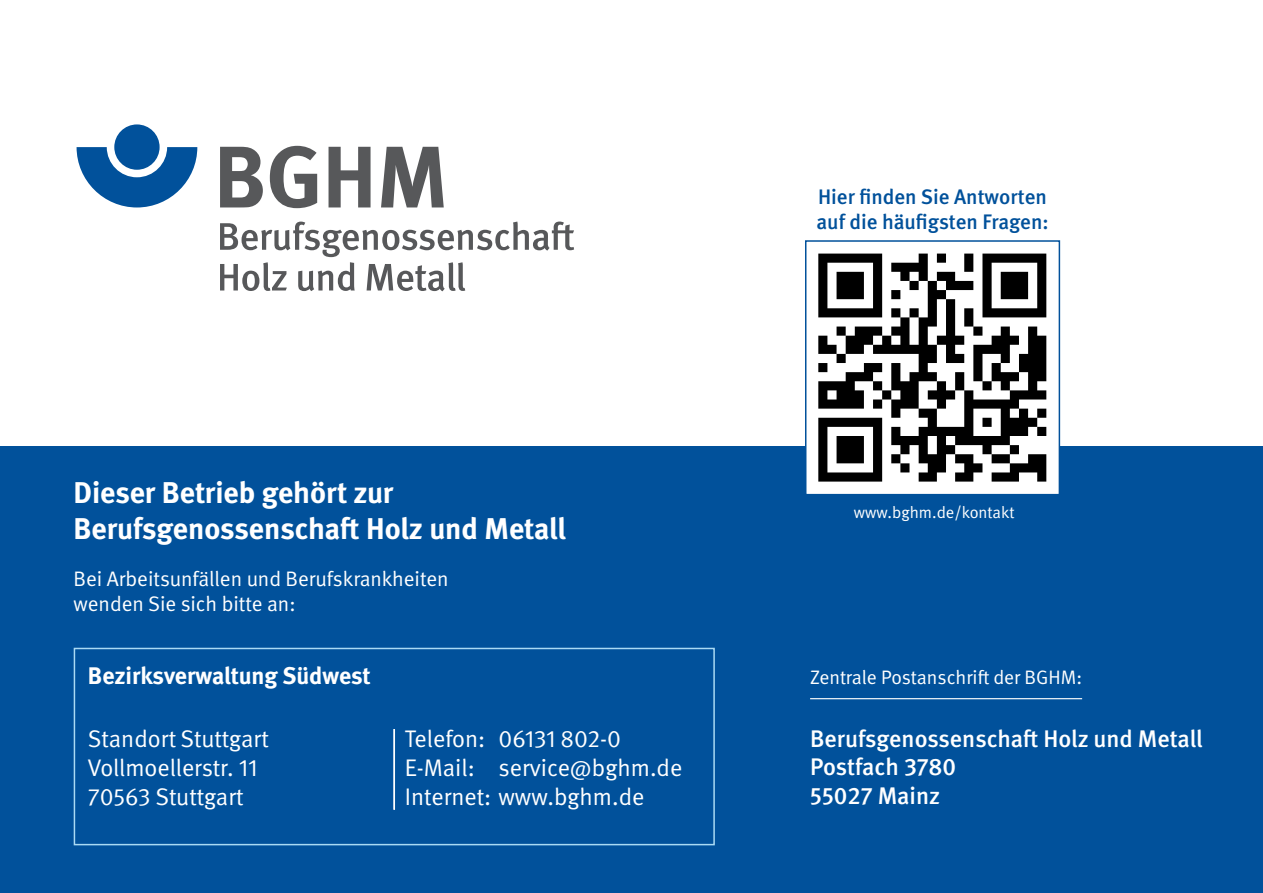
<style>
.page{position:relative;width:1263px;height:893px;background:#fff}
.page>*{position:absolute;margin:0;border:0;box-sizing:border-box;transform-origin:0 0}
.t1{font:700 30px/36px "DGUV Meta";color:#fff}
.t2{font:24px "DGUV Meta";color:#fff}
.t3{font:500 24px/28.8px "DGUV Meta";color:#fff}
.t4{font:700 24px "DGUV Meta";color:#fff}
.t5{font:21px/25.2px "DGUV Meta";color:#fff}
.t6{font:500 21px/25.2px "DGUV Meta";color:#01519b}
.t7{font:19.5px "DGUV Meta";color:#fff}
.t8{font:16.5px "DGUV Meta";color:#fff}
</style>
<div class="page">
<div style="left:0;top:446px;width:1263px;height:447px;background:#01519b"></div>
<svg style="left:220px;top:222px;width:354px;height:69px"></svg>
<svg style="left:220px;top:147px;width:43px;height:60px"></svg>
<svg style="left:270px;top:146px;width:47px;height:62px"></svg>
<svg style="left:328px;top:147px;width:43px;height:60px"></svg>
<svg style="left:381px;top:147px;width:63px;height:60px"></svg>
<svg style="left:77px;top:147px;width:120px;height:60px"></svg>
<div style="left:114px;top:124px;width:46px;height:46px;background:#01519b;border-radius:50%"></div>
<div style="left:806px;top:241px;width:253px;height:254px;background:#fff"></div>
<svg style="left:818px;top:254px;width:228px;height:228px"></svg>
<div style="left:805px;top:240px;width:255px;height:255px;border:2px solid #01519b"></div>
<hr style="left:810px;top:698px;width:272px;height:1px;background:#fff">
<hr style="left:393px;top:729px;width:2px;height:81px;background:#fff">
<div style="left:74px;top:648px;width:641px;height:197px;border:2px solid #aadaf4"></div>
<p class="t1" style="left:74px;top:476px;width:494px">Dieser Betrieb gehört zur<br>Berufsgenossenschaft Holz und Metall</p>
<p class="t5" style="left:74px;top:567px;width:377px">Bei Arbeitsunfällen und Berufskrankheiten wenden Sie sich bitte an:</p>
<p class="t4" style="left:88px;top:662px;width:284px">Bezirksverwaltung Südwest</p>
<p class="t2" style="left:88px;top:725px;width:182px">Standort Stuttgart</p>
<p class="t2" style="left:88px;top:754px;width:171px">Vollmoellerstr. 11</p>
<p class="t2" style="left:88px;top:782px;width:157px">70563 Stuttgart</p>
<p class="t2" style="left:405px;top:725px;width:217px">Telefon: 06131 802-0</p>
<p class="t2" style="left:405px;top:754px;width:279px">E-Mail: service@bghm.de</p>
<p class="t2" style="left:405px;top:782px;width:241px">Internet: www.bghm.de</p>
<p class="t6" style="left:816px;top:185px;width:234px">Hier finden Sie Antworten auf die häufigsten Fragen:</p>
<p class="t8" style="left:854px;top:503px;width:162px">www.bghm.de/kontakt</p>
<p class="t7" style="left:810px;top:666px;width:274px">Zentrale Postanschrift der BGHM:</p>
<p class="t3" style="left:810px;top:725px;width:394px">Berufsgenossenschaft Holz und Metall<br>Postfach 3780<br>55027 Mainz</p>
</div>
